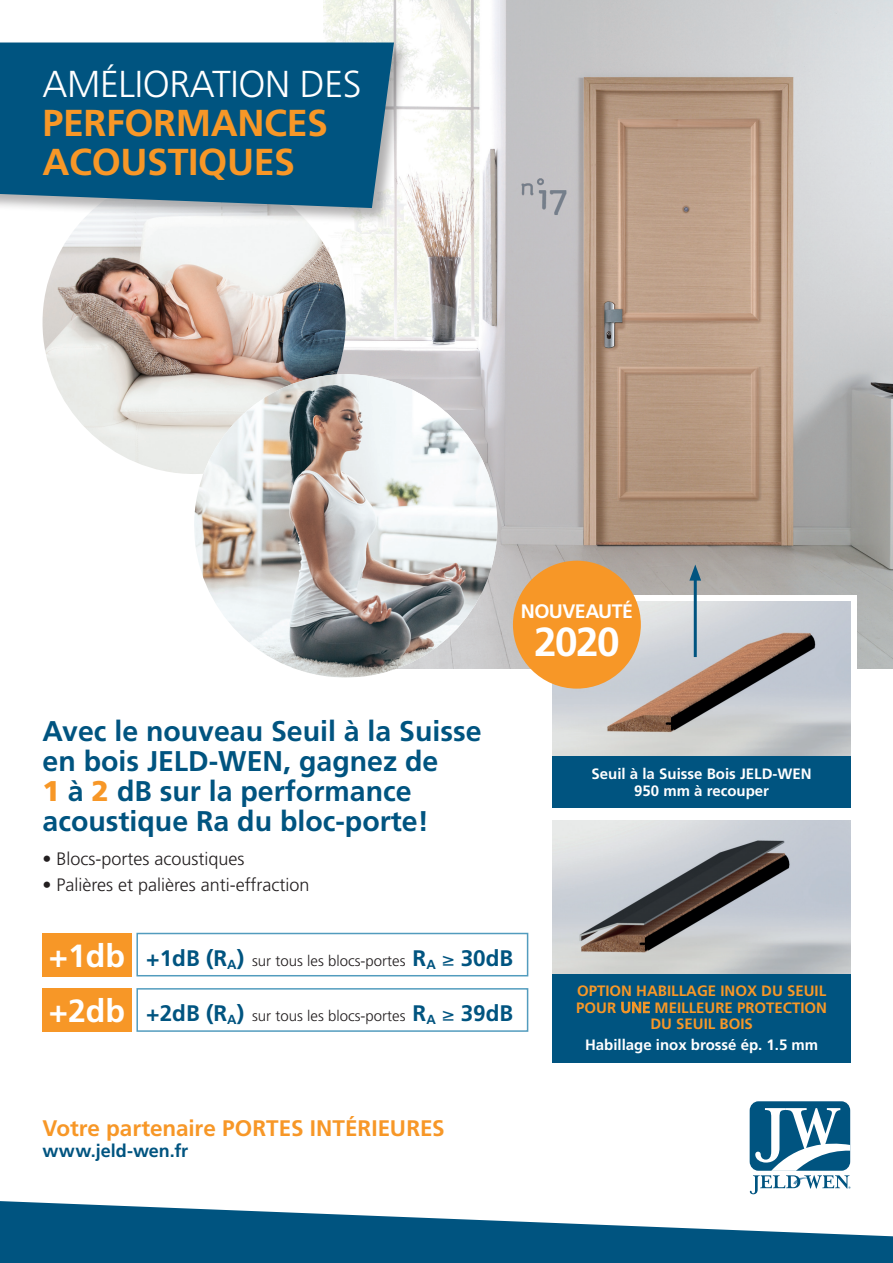
<style>
.page{position:relative;width:893px;height:1263px;background:#fff}
.page>*{position:absolute;margin:0;border:0;box-sizing:border-box;transform-origin:0 0}
.t1{font:700 40.5px "Frutiger";color:#fff}
.t2{font:700 37.5px/39px "Frutiger";letter-spacing:-.01em;color:#f79727}
.t3{font:300 37.5px "Frutiger";letter-spacing:-.01em;color:#fff}
.t4{font:700 32.1px/55.3px "Frutiger";color:#fff}
.t5{font:700 28.5px/30px "Frutiger";color:#005480}
.t6{font:700 22.5px "Frutiger";color:#f79727}
.t7{font:700 19.5px "Frutiger";letter-spacing:-.03em;color:#fff}
.t8{font:300 18px "Frutiger";color:#231f20}
.t9{font:700 18px "Frutiger";color:#005480}
.t10{font:300 15px "Frutiger";color:#231f20}
.t11{font:700 15px/16.5px "Frutiger";color:#fff;text-align:center}
.t12{font:700 15px/16.5px "Frutiger";color:#f79727;text-align:center}
.s1{font-weight:900;color:#f79727}
.s2{font-weight:700;font-size:22.5px;color:#005480}
.s3{color:#005480}
.s4{font-family:"Frutiger LT Std";font-weight:400}
</style>
<div class="page">
<div style="left:136px;top:933px;width:392px;height:43px;border:2px solid #529cbe"></div>
<div style="left:136px;top:988px;width:392px;height:44px;border:2px solid #529cbe"></div>
<img style="left:323px;top:0;width:570px;height:668px">
<img style="left:43px;top:171px;width:303px;height:303px;border-radius:152px">
<svg style="left:0;top:1201px;width:893px;height:62px;fill:#005480"></svg>
<div style="left:750px;top:1101px;width:100px;height:70px;background:#005480;border-radius:9px"></div>
<svg style="left:750px;top:1108px;width:100px;height:86px"></svg>
<div style="left:0;top:41px;width:410px;height:183px;background:#231f20;opacity:.35"></div>
<svg style="left:0;top:43px;width:394px;height:165px;background:#0d5b84"></svg>
<img style="left:194px;top:374px;width:303px;height:303px;border-radius:152px">
<div style="left:42px;top:933px;width:89px;height:43px;background:#f79727"></div>
<div style="left:42px;top:988px;width:89px;height:44px;background:#f79727"></div>
<div style="left:546px;top:595px;width:311px;height:178px;background:#fff"></div>
<div style="left:553px;top:974px;width:298px;height:89px;background:#005480"></div>
<img style="left:553px;top:602px;width:298px;height:154px">
<img style="left:553px;top:820px;width:298px;height:154px">
<hr style="left:694px;top:575px;width:3px;height:82px;background:#005480">
<svg style="left:689px;top:564px;width:12px;height:17px"></svg>
<div style="left:513px;top:561px;width:128px;height:128px;background:#f79727;border-radius:50%"></div>
<div style="left:553px;top:756px;width:298px;height:51px;background:#005480"></div>
<h2 class="t3" style="left:43px;top:63px;width:320px">AMÉLIORATION DES</h2>
<h2 class="t2" style="left:43px;top:103px;width:287px">PERFORMANCES<br>ACOUSTIQUES</h2>
<p class="t7" style="left:521px;top:600px;width:114px">NOUVEAUTÉ</p>
<h1 class="t1" style="left:534px;top:618px;width:87px">2020</h1>
<p class="t5" style="left:43px;top:716px;width:440px">Avec le nouveau Seuil à la Suisse en bois JELD-WEN, gagnez de<br><span class="s1">1</span> à <span class="s1">2</span> dB sur la performance acoustique Ra du bloc-porte!</p>
<p class="t8" style="left:43px;top:849px;width:204px">• Blocs-portes acoustiques</p>
<p class="t8" style="left:43px;top:875px;width:268px">• Palières et palières anti-effraction</p>
<p class="t4" style="left:49px;top:928px;width:78px">+1db +2db</p>
<p class="t10" style="left:146px;top:952px;width:368px"><span class="s2">+1dB (R</span><sub>A</sub><span class="s2">)</span> sur tous les blocs-portes <span class="s2">R</span><sub>A</sub> <span class="s3">≥</span> <span class="s2">30dB</span></p>
<p class="t10" style="left:146px;top:1007px;width:368px"><span class="s2">+2dB (R</span><sub>A</sub><span class="s2">)</span> sur tous les blocs-portes <span class="s2">R</span><sub>A</sub> <span class="s3">≥</span> <span class="s2">39dB</span></p>
<p class="t6" style="left:43px;top:1115px;width:404px">Votre partenaire PORTES INTÉRIEURES</p>
<p class="t9" style="left:43px;top:1140px;width:147px">www.jeld-wen.fr</p>
<p class="t11" style="left:592px;top:765px;width:222px">Seuil à la Suisse Bois JELD-WEN<br>950 mm à recouper</p>
<p class="t12" style="left:576px;top:982px;width:252px">OPTION HABILLAGE INOX DU SEUIL<br>POUR <span class="s4">UNE</span> MEILLEURE PROTECTION<br>DU SEUIL BOIS</p>
<p class="t11" style="left:585px;top:1036px;width:235px">Habillage inox brossé ép. 1.5 mm</p>
</div>
